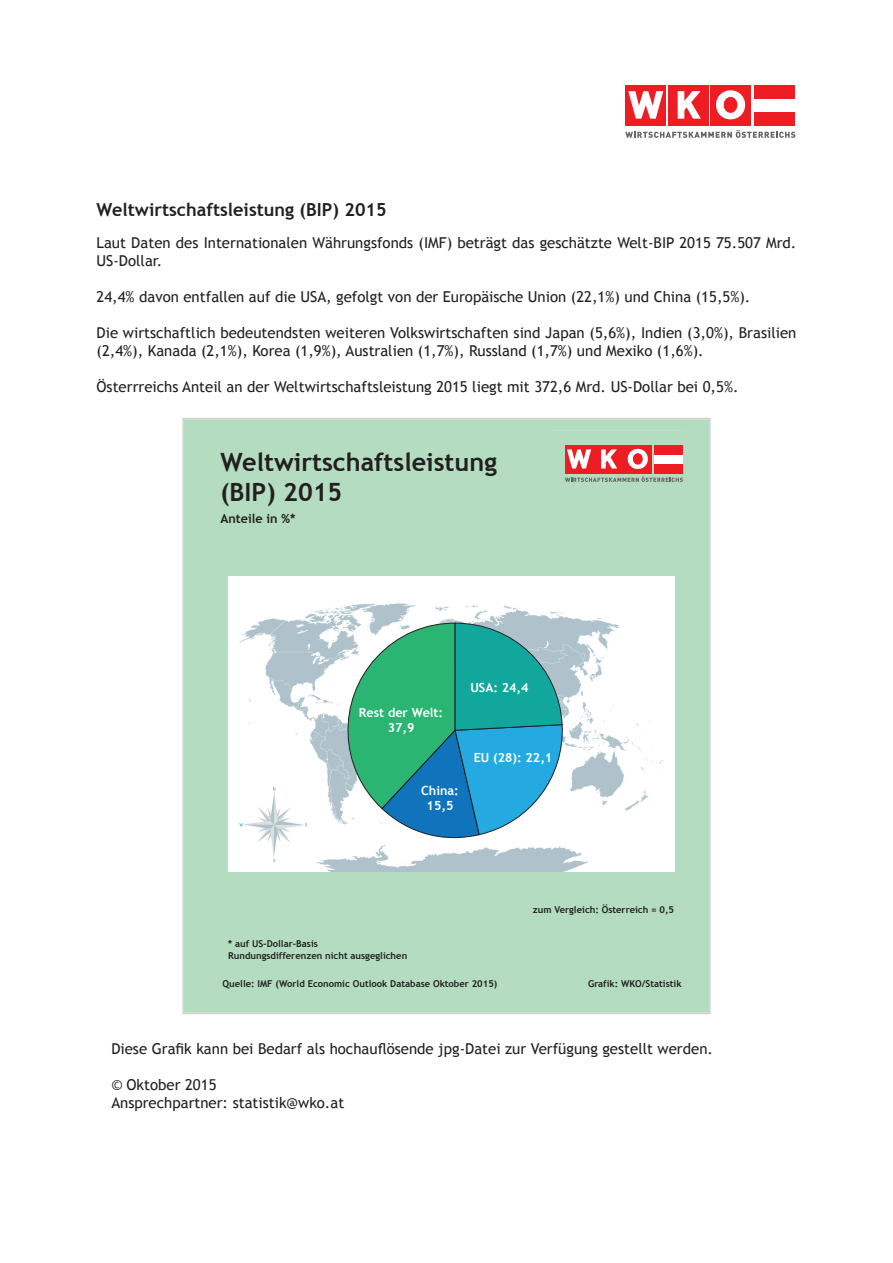
<style>
.page{position:relative;width:893px;height:1263px;background:#fff}
.page>*{position:absolute;margin:0;border:0;box-sizing:border-box;transform-origin:0 0}
.t1{font:700 25.2px/30.3px "Trebuchet MS";color:#231f20}
.t2{font:700 18px "Trebuchet MS";color:#231f20}
.t3{font:15px/18px "Trebuchet MS";color:#231f20}
.t4{font:700 12.6px/15.1px "Trebuchet MS";color:#fff;text-align:center}
.t5{font:700 12.6px "Trebuchet MS";color:#231f20}
.t6{font:700 9.45px/11.4px "Trebuchet MS";color:#231f20}
</style>
<div class="page">
<div style="left:710px;top:85px;width:41px;height:40px;background:#ee1d23"></div>
<div style="left:668px;top:85px;width:40px;height:40px;background:#ee1d23"></div>
<svg style="left:625px;top:130px;width:170px;height:8px"></svg>
<svg style="left:678px;top:91px;width:23px;height:28px"></svg>
<div style="left:626px;top:85px;width:40px;height:40px;background:#ee1d23"></div>
<svg style="left:628px;top:91px;width:35px;height:28px"></svg>
<div style="left:755px;top:85px;width:40px;height:14px;background:#ee1d23"></div>
<div style="left:755px;top:112px;width:40px;height:13px;background:#ee1d23"></div>
<svg style="left:716px;top:90px;width:29px;height:29px"></svg>
<div style="left:724px;top:97px;width:13px;height:15px;background:#ee1d23;border-radius:50%"></div>
<div style="left:724px;top:97px;width:13px;height:16px;border:1px solid #ee1d23;border-radius:50%"></div>
<div style="left:182px;top:418px;width:529px;height:596px;background:#b3dcc0"></div>
<img style="left:228px;top:577px;width:447px;height:294px">
<div style="left:550px;top:431px;width:134px;height:62px;background:#b3dcc0"></div>
<div style="left:654px;top:454px;width:28px;height:10px;background:#fff"></div>
<div style="left:624px;top:445px;width:28px;height:28px;background:#ee1d23"></div>
<div style="left:594px;top:445px;width:28px;height:28px;background:#ee1d23"></div>
<svg style="left:565px;top:476px;width:118px;height:6px"></svg>
<svg style="left:601px;top:449px;width:16px;height:19px"></svg>
<div style="left:565px;top:445px;width:28px;height:28px;background:#ee1d23"></div>
<svg style="left:567px;top:449px;width:24px;height:19px"></svg>
<div style="left:654px;top:445px;width:29px;height:9px;background:#ee1d23"></div>
<div style="left:654px;top:464px;width:29px;height:9px;background:#ee1d23"></div>
<svg style="left:628px;top:449px;width:20px;height:20px"></svg>
<div style="left:633px;top:454px;width:9px;height:10px;background:#ee1d23;border-radius:50%"></div>
<div style="left:633px;top:453px;width:9px;height:11px;border:1px solid #ee1d23;border-radius:50%"></div>
<svg style="left:336px;top:622px;width:229px;height:221px"></svg>
<p class="t2" style="left:97px;top:199px;width:292px">Weltwirtschaftsleistung (BIP) 2015</p>
<p class="t3" style="left:97px;top:234px;width:701px">Laut Daten des Internationalen Währungsfonds (IMF) beträgt das geschätzte Welt-BIP 2015 75.507 Mrd.<br>US-Dollar.</p>
<p class="t3" style="left:97px;top:288px;width:655px">24,4% davon entfallen auf die USA, gefolgt von der Europäische Union (22,1%) und China (15,5%).</p>
<p class="t3" style="left:97px;top:324px;width:701px">Die wirtschaftlich bedeutendsten weiteren Volkswirtschaften sind Japan (5,6%), Indien (3,0%), Brasilien (2,4%), Kanada (2,1%), Korea (1,9%), Australien (1,7%), Russland (1,7%) und Mexiko (1,6%).</p>
<p class="t3" style="left:97px;top:378px;width:643px">Österrreichs Anteil an der Weltwirtschaftsleistung 2015 liegt mit 372,6 Mrd. US-Dollar bei 0,5%.</p>
<h1 class="t1" style="left:220px;top:446px;width:278px">Weltwirtschaftsleistung (BIP) 2015</h1>
<p class="t5" style="left:220px;top:511px;width:77px">Anteile in %*</p>
<p class="t4" style="left:359px;top:705px;width:86px">Rest der Welt:<br>37,9</p>
<p class="t4" style="left:421px;top:783px;width:39px">China:<br>15,5</p>
<p class="t4" style="left:470px;top:680px;width:60px">USA: 24,4</p>
<p class="t4" style="left:474px;top:750px;width:80px">EU (28): 22,1</p>
<p class="t6" style="left:228px;top:938px;width:181px">* auf US-Dollar-Basis<br>Rundungsdifferenzen nicht ausgeglichen</p>
<p class="t6" style="left:533px;top:904px;width:143px">zum Vergleich: Österreich = 0,5</p>
<p class="t6" style="left:222px;top:977px;width:276px">Quelle: IMF (World Economic Outlook Database Oktober 2015)</p>
<p class="t6" style="left:588px;top:977px;width:95px">Grafik: WKO/Statistik</p>
<p class="t3" style="left:111px;top:1040px;width:603px">Diese Grafik kann bei Bedarf als hochauflösende jpg-Datei zur Verfügung gestellt werden.</p>
<p class="t3" style="left:111px;top:1076px;width:234px">© Oktober 2015<br>Ansprechpartner: statistik@wko.at</p>
</div>
